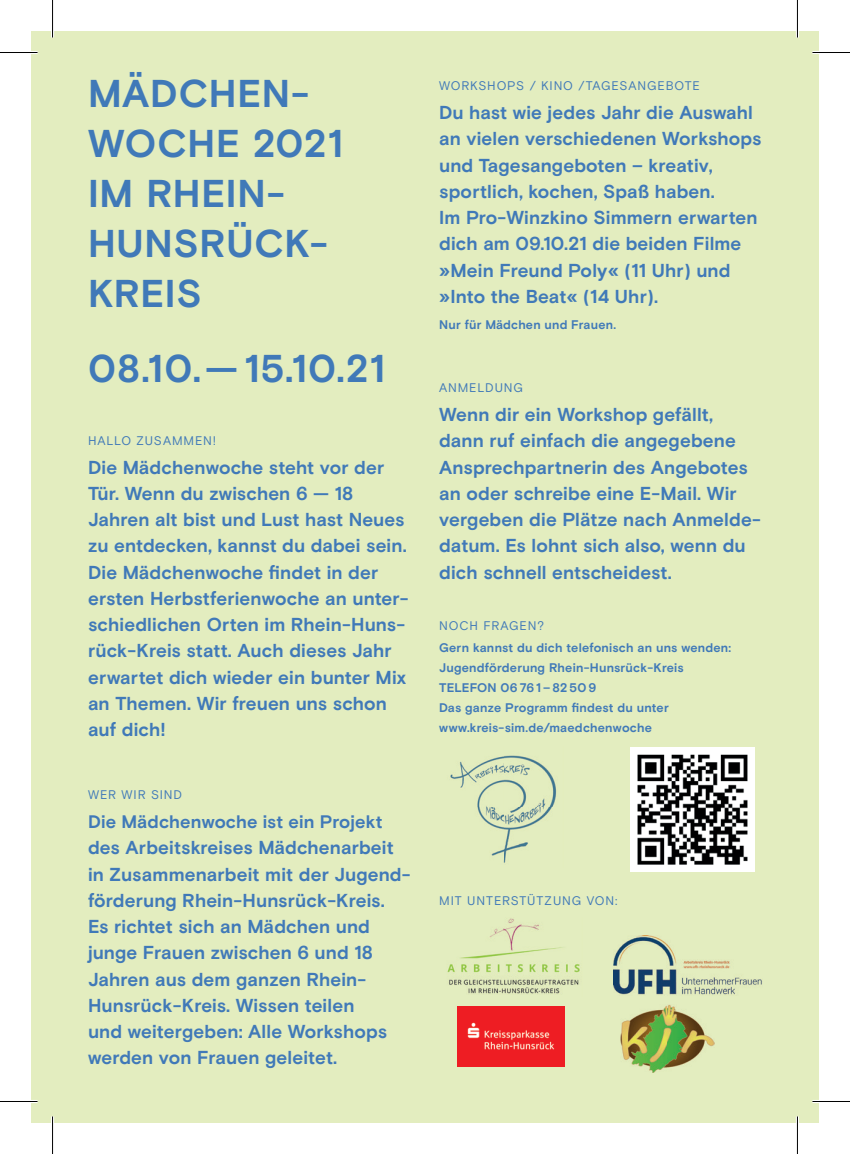
<style>
.page{position:relative;width:850px;height:1154px;background:#fff}
.page>*{position:absolute;margin:0;border:0;box-sizing:border-box;transform-origin:0 0}
.t1{font:700 38.75px/50px "Basis Grotesque Pro";letter-spacing:.02em;color:#4079b8}
.t2{font:700 18.75px/26.2px "Basis Grotesque Pro";letter-spacing:.01em;color:#4079b8}
.t3{font:700 18px "Basis Grotesque Pro";letter-spacing:.01em;color:#4079b8}
.t4{font:700 12.5px/20px "Basis Grotesque Pro";letter-spacing:.015em;color:#4079b8}
.t5{font:12.5px "Basis Grotesque Pro";letter-spacing:.065em;color:#4079b8}
</style>
<div class="page">
<div style="left:31px;top:31px;width:787px;height:1092px;background:#e3edbf"></div>
<img style="left:450px;top:755px;width:106px;height:108px">
<img style="left:630px;top:748px;width:123px;height:123px">
<img style="left:457px;top:1006px;width:107px;height:60px">
<img style="left:447px;top:918px;width:133px;height:76px">
<img style="left:613px;top:935px;width:149px;height:60px">
<img style="left:620px;top:1004px;width:93px;height:68px">
<hr style="left:0;top:51px;width:38px;height:3px;background:#fff">
<hr style="left:812px;top:51px;width:37px;height:3px;background:#fff">
<hr style="left:0;top:1100px;width:38px;height:3px;background:#fff">
<hr style="left:812px;top:1100px;width:37px;height:3px;background:#fff">
<hr style="left:51px;top:0;width:3px;height:38px;background:#fff">
<hr style="left:51px;top:1116px;width:3px;height:38px;background:#fff">
<hr style="left:795px;top:0;width:3px;height:38px;background:#fff">
<hr style="left:795px;top:1116px;width:3px;height:38px;background:#fff">
<hr style="left:0;top:52px;width:38px;height:1px;background:#000">
<hr style="left:812px;top:52px;width:37px;height:1px;background:#000">
<hr style="left:0;top:1101px;width:38px;height:1px;background:#000">
<hr style="left:812px;top:1101px;width:37px;height:1px;background:#000">
<hr style="left:52px;top:0;width:1px;height:38px;background:#000">
<hr style="left:52px;top:1116px;width:1px;height:38px;background:#000">
<hr style="left:796px;top:0;width:1px;height:38px;background:#000">
<hr style="left:796px;top:1116px;width:1px;height:38px;background:#000">
<h1 class="t1" style="left:88px;top:70px;width:256px">MÄDCHEN-<br>WOCHE 2021<br>IM RHEIN-<br>HUNSRÜCK-<br>KREIS</h1>
<h1 class="t1" style="left:88px;top:345px;width:298px">08.10. — 15.10.21</h1>
<p class="t5" style="left:88px;top:433px;width:130px">HALLO ZUSAMMEN!</p>
<p class="t2" style="left:88px;top:455px;width:322px">Die Mädchenwoche steht vor der<br>Tür. Wenn du zwischen 6 — 18<br>Jahren alt bist und Lust hast Neues zu entdecken, kannst du dabei sein.<br>Die Mädchenwo che findet in der ersten Herbstferien woche an unter&shy;schiedlichen Orten im Rhein-Huns&shy;rück-Kreis statt. Auch die ses Jahr erwartet dich wieder ein bunter Mix an Themen. Wir freuen uns schon auf dich!</p>
<p class="t5" style="left:88px;top:787px;width:96px">WER WIR SIND</p>
<p class="t3" style="left:88px;top:811px;width:296px">Die Mädchenwoche ist ein Projekt</p>
<p class="t2" style="left:88px;top:835px;width:324px">des Arbeitskreises Mädchenarbeit in Zusam menarbeit mit der Jugend&shy;förderung Rhein-Hunsrück-Kreis.<br>Es richtet sich an Mädchen und junge Frauen zwischen 6 und 18<br>Jahren aus dem ganzen Rhein-<br>Hunsrück-Kreis. Wissen teilen<br>und weitergeben: Alle Workshops werden von Frauen geleitet.</p>
<p class="t5" style="left:439px;top:79px;width:262px">WORKSHOPS / KINO /TAGESANGEBOTE</p>
<p class="t2" style="left:439px;top:100px;width:324px">Du hast wie jedes Jahr die Auswahl an vielen verschiedenen Workshops und Tagesangeboten – kreativ, sportlich, kochen, Spaß haben.<br>Im Pro-Winzkino Simmern erwarten dich am 09.10.21 die beiden Filme »Mein Freund Poly« (11 Uhr) und »Into the Beat« (14 Uhr).</p>
<p class="t4" style="left:439px;top:315px;width:178px">Nur für Mädchen und Frauen.</p>
<p class="t5" style="left:439px;top:381px;width:85px">ANMELDUNG</p>
<p class="t2" style="left:439px;top:402px;width:323px">Wenn dir ein Workshop gefällt, dann ruf einfach die angegebene<br>Ansprechpartnerin des Angebotes an oder schreibe eine E-Mail. Wir vergeben die Plätze nach Anmelde&shy;datum. Es lohnt sich also, wenn du dich schnell entscheidest.</p>
<p class="t5" style="left:439px;top:618px;width:106px">NOCH FRAGEN?</p>
<p class="t4" style="left:439px;top:638px;width:293px">Gern kannst du dich telefonisch an uns wenden:<br>Jugendförderung Rhein-Hunsrück-Kreis TELEFON 06 76 1 – 82 50 9<br>Das ganze Programm findest du unter www.kreis-sim.de/maedchenwoche</p>
<p class="t5" style="left:439px;top:893px;width:180px">MIT UNTERSTÜTZUNG VON:</p>
</div>
